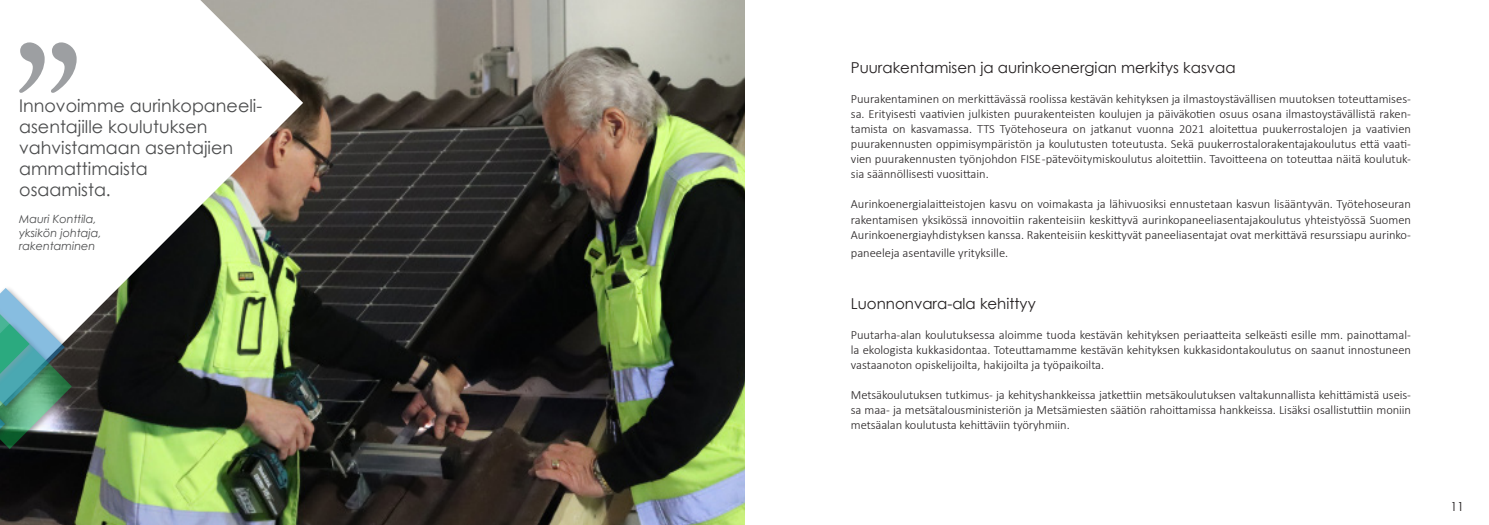
<style>
.page{position:relative;width:1489px;height:525px;background:#fff}
.page>*{position:absolute;margin:0;border:0;box-sizing:border-box;transform-origin:0 0}
.t1{font:17.5px/21px "Century Gothic";color:#4b4c4d}
.t2{font:15px "Century Gothic";color:#231f20}
.t3{font:300 12.5px/15px "Calibri";color:#231f20;text-align:justify}
.t4{font:12.5px "Century Gothic";color:#231f20}
.t5{font:italic 11.25px/13.5px "Century Gothic";color:#4b4c4d}
</style>
<div class="page">
<img style="left:0;top:0;width:744px;height:524px">
<svg style="left:0;top:0;width:303px;height:406px"></svg>
<svg style="left:19px;top:42px;width:58px;height:51px"></svg>
<div style="left:0;top:320px;width:79px;height:135px;background:#231f20;opacity:.75"></div>
<div style="left:0;top:358px;width:12px;height:135px;background:#090809"></div>
<div style="left:0;top:280px;width:36px;height:131px;background:#fff"></div>
<svg style="left:0;top:283px;width:72px;height:203px"></svg>
<p class="t1" style="left:19px;top:95px;width:244px">Innovoimme aurinkopaneeli&shy;asentajille koulutuksen vahvistamaan asentajien ammattimaista<br>osaamista.</p>
<p class="t5" style="left:19px;top:212px;width:79px">Mauri Konttila,</p>
<p class="t5" style="left:19px;top:226px;width:84px">yksikön johtaja, rakentaminen</p>
<p class="t2" style="left:850px;top:57px;width:386px">Puurakentamisen ja aurinkoenergian merkitys kasvaa</p>
<p class="t3" style="left:850px;top:91px;width:561px">Puurakentaminen on merkittävässä roolissa kestävän kehityksen ja ilmastoystävällisen muutoksen toteuttamises&shy;sa. Erityisesti vaativien julkisten puurakenteisten koulujen ja päiväkotien osuus osana ilmastoystävällistä raken&shy;tamista on kasvamassa. TTS Työtehoseura on jatkanut vuonna 2021 aloitettua puukerrostalojen ja vaativien puurakennusten oppimisympäristön ja koulutusten toteutusta. Sekä puukerrostalorakentajakoulutus että vaati&shy;vien puurakennusten työnjohdon FISE -pätevöitymiskoulutus aloitettiin. Tavoitteena on toteuttaa näitä koulutuk&shy;sia säännöllisesti vuosittain.</p>
<p class="t3" style="left:850px;top:196px;width:561px">Aurinkoenergialaitteistojen kasvu on voimakasta ja lähivuosiksi ennustetaan kasvun lisääntyvän. Työtehoseuran rakentamisen yksikössä innovoitiin rakenteisiin keskittyvä aurinkopaneeliasentajakoulutus yhteistyössä Suomen Aurinkoenergiayhdistyksen kanssa. Rakenteisiin keskittyvät paneeliasentajat ovat merkittävä resurssiapu aurinko-</p>
<p class="t3" style="left:850px;top:244px;width:159px">paneeleja asentaville yrityksille.</p>
<p class="t2" style="left:850px;top:293px;width:186px">Luonnonvara-ala kehittyy</p>
<p class="t3" style="left:850px;top:327px;width:561px">Puutarha-alan koulutuksessa aloimme tuoda kestävän kehityksen periaatteita selkeästi esille mm. painottamal&shy;la ekologista kukkasidontaa. Toteuttamamme kestävän kehityksen kukkasidontakoulutus on saanut innostuneen vastaanoton opiskelijoilta, hakijoilta ja työpaikoilta.</p>
<p class="t3" style="left:850px;top:387px;width:562px">Metsäkoulutuksen tutkimus- ja kehityshankkeissa jatkettiin metsäkoulutuksen valtakunnallista kehittämistä useis&shy;sa maa- ja metsätalousministeriön ja Metsämiesten säätiön rahoittamissa hankkeissa. Lisäksi osallistuttiin moniin metsäalan koulutusta kehittäviin työryhmiin.</p>
<p class="t4" style="left:1450px;top:497px;width:15px">11</p>
</div>
